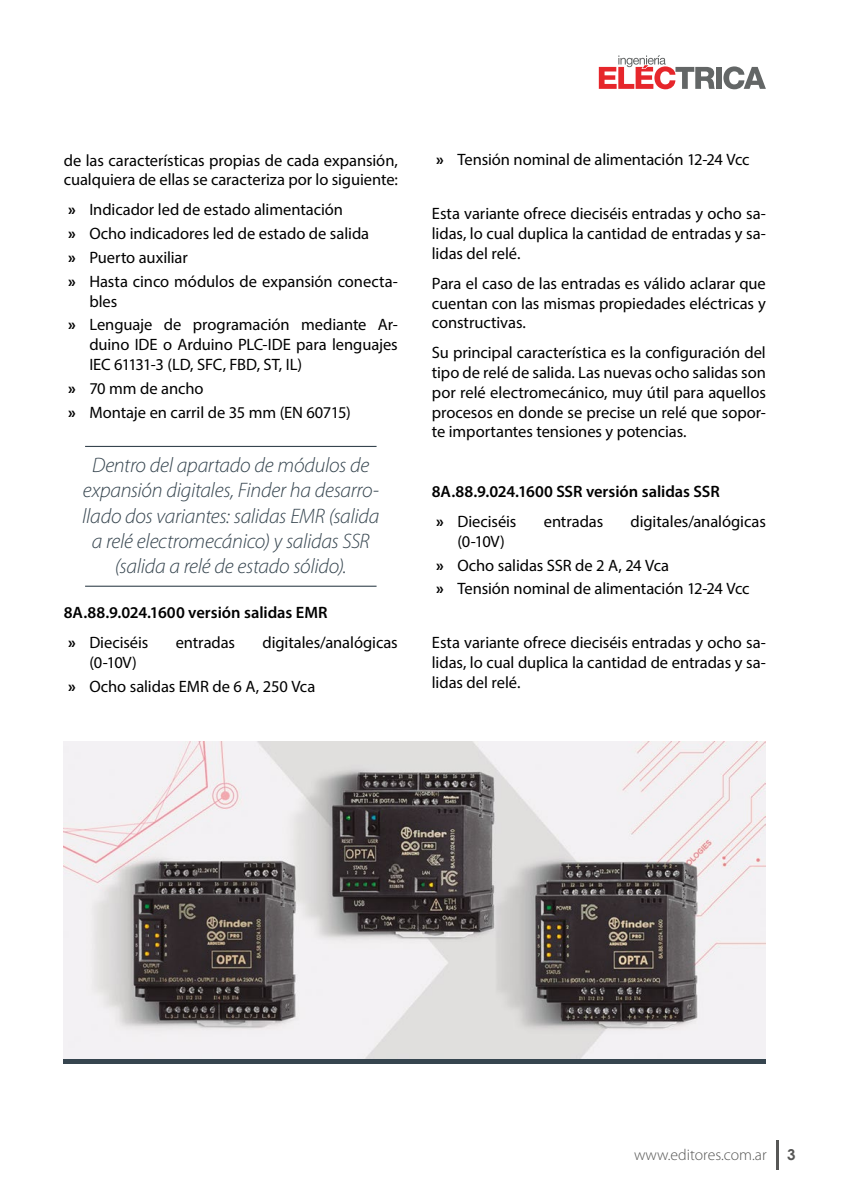
<style>
.page{position:relative;width:851px;height:1191px;background:#fff}
.page>*{position:absolute;margin:0;border:0;box-sizing:border-box;transform-origin:0 0}
.t1{font:italic 300 21px/25.2px "Myriad Pro";letter-spacing:-.015em;color:#36454f;text-align:center}
.t2{font:16.5px/19.8px "Myriad Pro";letter-spacing:-.005em;color:#000}
.t3{font:600 16.5px/29.8px "Myriad Pro";letter-spacing:-.005em;color:#000}
.t4{font:300 15.75px "Myriad Pro";color:#575756}
.t5{font:700 15px "Century Gothic";color:#575756}
.s1{font-weight:700}
.s2{font-weight:400}
</style>
<div class="page">
<hr style="left:776px;top:1140px;width:2px;height:29px;background:#575756">
<div style="left:715px;top:67px;width:6px;height:22px;background:#636666"></div>
<svg style="left:723px;top:66px;width:42px;height:23px"></svg>
<svg style="left:598px;top:55px;width:116px;height:34px"></svg>
<hr style="left:85px;top:446px;width:291px;height:1px;background:#36454f">
<hr style="left:85px;top:585px;width:291px;height:2px;background:#36454f">
<img style="left:64px;top:742px;width:701px;height:317px">
<hr style="left:64px;top:1059px;width:701px;height:4px;background:#36454f">
<p class="t2" style="left:64px;top:150px;width:335px">de las características propias de cada expansión, cualquiera de ellas se caracteriza por lo siguiente:</p>
<p class="t2" style="left:68px;top:197px;width:331px;line-height:23.9px"><span class="s1">»</span> Indicador led de estado alimentación<br><span class="s1">»</span> Ocho indicadores led de estado de salida<br><span class="s1">»</span> Puerto auxiliar<br><span class="s1">»</span> Hasta cinco módulos de expansión conecta-</p>
<p class="t2" style="left:68px;top:289px;width:331px;line-height:23.9px;text-indent:21px">bles<br><span class="s1">»</span> Lenguaje de programación mediante Ar-</p>
<p class="t2" style="left:89px;top:334px;width:310px">duino IDE o Arduino PLC-IDE para lenguajes<br>IEC 61131-3 (LD, SFC, FBD, ST, IL)</p>
<p class="t2" style="left:68px;top:376px;width:284px;line-height:23.9px"><span class="s1">»</span> 70 mm de ancho<br><span class="s1">»</span> Montaje en carril de 35 mm (EN 60715)</p>
<p class="t1" style="left:82px;top:453px;width:298px">Dentro del apartado de módulos de expansión digitales, Finder ha desarro&shy;llado dos variantes: salidas EMR (salida a relé electromecánico) y salidas SSR (salida a relé de estado sólido).</p>
<p class="t3" style="left:64px;top:597px;width:265px">8A.88.9.024.1600 versión salidas EMR <span class="s1">»</span> <span class="s2">Dieciséis</span></p>
<p class="t2" style="left:176px;top:632px;width:61px">entradas</p>
<p class="t2" style="left:262px;top:632px;width:137px">digitales/analógicas</p>
<p class="t2" style="left:68px;top:650px;width:249px;line-height:23.9px;text-indent:21px">(0-10V)<br><span class="s1">»</span> Ocho salidas EMR de 6 A, 250 Vca</p>
<p class="t2" style="left:436px;top:150px;width:315px"><span class="s1">»</span> Tensión nominal de alimentación 12-24 Vcc</p>
<p class="t2" style="left:432px;top:203px;width:335px;text-align:justify">Esta variante ofrece dieciséis entradas y ocho sa&shy;lidas, lo cual duplica la cantidad de entradas y sa&shy;lidas del relé.</p>
<p class="t2" style="left:432px;top:273px;width:335px;text-align:justify">Para el caso de las entradas es válido aclarar que cuentan con las mismas propiedades eléctricas y constructivas.</p>
<p class="t2" style="left:432px;top:342px;width:335px;text-align:justify">Su principal característica es la configuración del tipo de relé de salida. Las nuevas ocho salidas son por relé electromecánico, muy útil para aquellos procesos en donde se precise un relé que sopor&shy;te importantes tensiones y potencias.</p>
<p class="t3" style="left:432px;top:476px;width:289px">8A.88.9.024.1600 SSR versión salidas SSR <span class="s1">»</span> <span class="s2">Dieciséis</span></p>
<p class="t2" style="left:543px;top:511px;width:61px">entradas</p>
<p class="t2" style="left:630px;top:511px;width:137px">digitales/analógicas</p>
<p class="t2" style="left:436px;top:529px;width:315px;line-height:23.9px;text-indent:21px">(0-10V)<br><span class="s1">»</span> Ocho salidas SSR de 2 A, 24 Vca<br><span class="s1">»</span> Tensión nominal de alimentación 12-24 Vcc</p>
<p class="t2" style="left:432px;top:632px;width:335px;text-align:justify">Esta variante ofrece dieciséis entradas y ocho sa&shy;lidas, lo cual duplica la cantidad de entradas y sa&shy;lidas del relé.</p>
<p class="t4" style="left:634px;top:1146px;width:134px">www.editores.com.ar</p>
<p class="t5" style="left:787px;top:1143px;width:10px">3</p>
</div>
